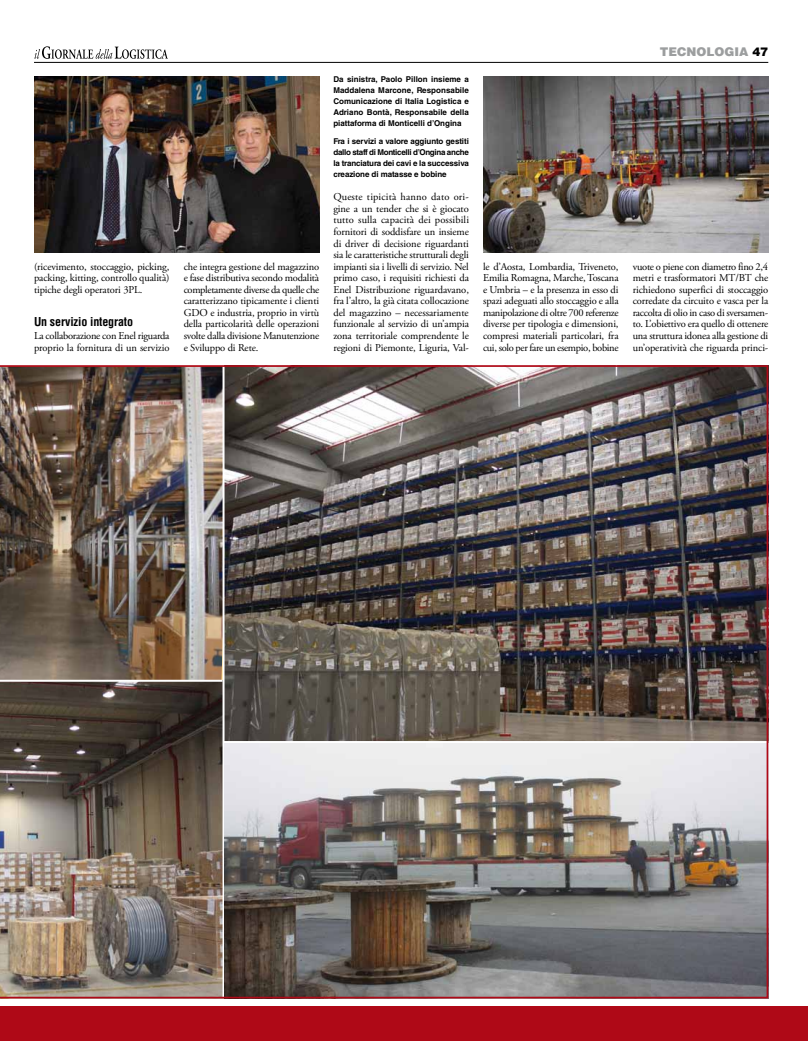
<style>
.page{position:relative;width:808px;height:1041px;background:#fff}
.page>*{position:absolute;margin:0;border:0;box-sizing:border-box;transform-origin:0 0}
.t1{font:700 condensed 12px "Helvetica LT Std";letter-spacing:-.01em;color:#000}
.t2{font:900 12px "Helvetica LT Std";color:#9c9e9f}
.t3{font:10.5px/11.6px "Adobe Garamond Pro";letter-spacing:-.01em;color:#000;text-align:justify}
.t4{font:700 8px/11px "Helvetica LT Std";letter-spacing:-.01em;color:#000;text-align:justify}
.s1{color:#000}
</style>
<div class="page">
<div style="left:0;top:1006px;width:808px;height:34px;background:#af0917"></div>
<hr style="left:34px;top:62px;width:734px;height:1px;background:#000">
<svg style="left:34px;top:46px;width:134px;height:13px"></svg>
<img style="left:34px;top:77px;width:285px;height:176px">
<img style="left:483px;top:77px;width:285px;height:176px">
<img style="left:0;top:365px;width:768px;height:633px">
<p class="t3" style="left:34px;top:261px;width:137px">(ricevimento, stoccaggio, picking, packing, kitting, controllo qualità) tipiche degli operatori 3PL.</p>
<p class="t1" style="left:34px;top:314px;width:101px">Un servizio integrato</p>
<p class="t3" style="left:34px;top:330px;width:137px">La collaborazione con Enel riguarda proprio la fornitura di un servizio</p>
<p class="t3" style="left:184px;top:261px;width:137px">che integra gestione del magazzino e fase distributiva secondo modalità completamente diverse da quelle che caratterizzano tipicamente i clienti GDO e industria, proprio in virtù della particolarità delle operazioni svolte dalla divisione Manutenzione e Sviluppo di Rete.</p>
<p class="t4" style="left:333px;top:74px;width:137px">Da sinistra, Paolo Pillon insieme a Maddalena Marcone, Responsabile Comunicazione di Italia Logistica e Adriano Bontà, Responsabile della piattaforma di Monticelli d’Ongina</p>
<p class="t4" style="left:333px;top:136px;width:137px">Fra i servizi a valore aggiunto gestiti dallo staff di Monticelli d’Ongina anche la tranciatura dei cavi e la successiva creazione di matasse e bobine</p>
<p class="t3" style="left:333px;top:191px;width:137px">Queste tipicità hanno dato ori&shy;gine a un tender che si è giocato tutto sulla capacità dei possibili fornitori di soddisfare un insieme di driver di decisione riguardanti sia le caratteristiche strutturali degli impianti sia i livelli di servizio. Nel primo caso, i requisiti richiesti da Enel Distribuzione riguardavano, fra l’altro, la già citata collocazione del magazzino – necessariamente funzionale al servizio di un’ampia zona territoriale comprendente le regioni di Piemonte, Liguria, Val-</p>
<p class="t2" style="left:660px;top:44px;width:110px">TECNOLOGIA <span class="s1">47</span></p>
<p class="t3" style="left:483px;top:261px;width:137px">le d’Aosta, Lombardia, Triveneto, Emilia Romagna, Marche, Toscana e Umbria – e la presenza in esso di spazi adeguati allo stoccaggio e alla manipolazione di oltre 700 referenze diverse per tipologia e dimensioni, compresi materiali particolari, fra cui, solo per fare un esempio, bobine</p>
<p class="t3" style="left:633px;top:261px;width:137px">vuote o piene con diametro fino 2,4 metri e trasformatori MT/BT che richiedono superfici di stoccaggio corredate da circuito e vasca per la raccolta di olio in caso di sversamen&shy;to. L’obiettivo era quello di ottenere una struttura idonea alla gestione di un’operatività che riguarda princi-</p>
</div>
